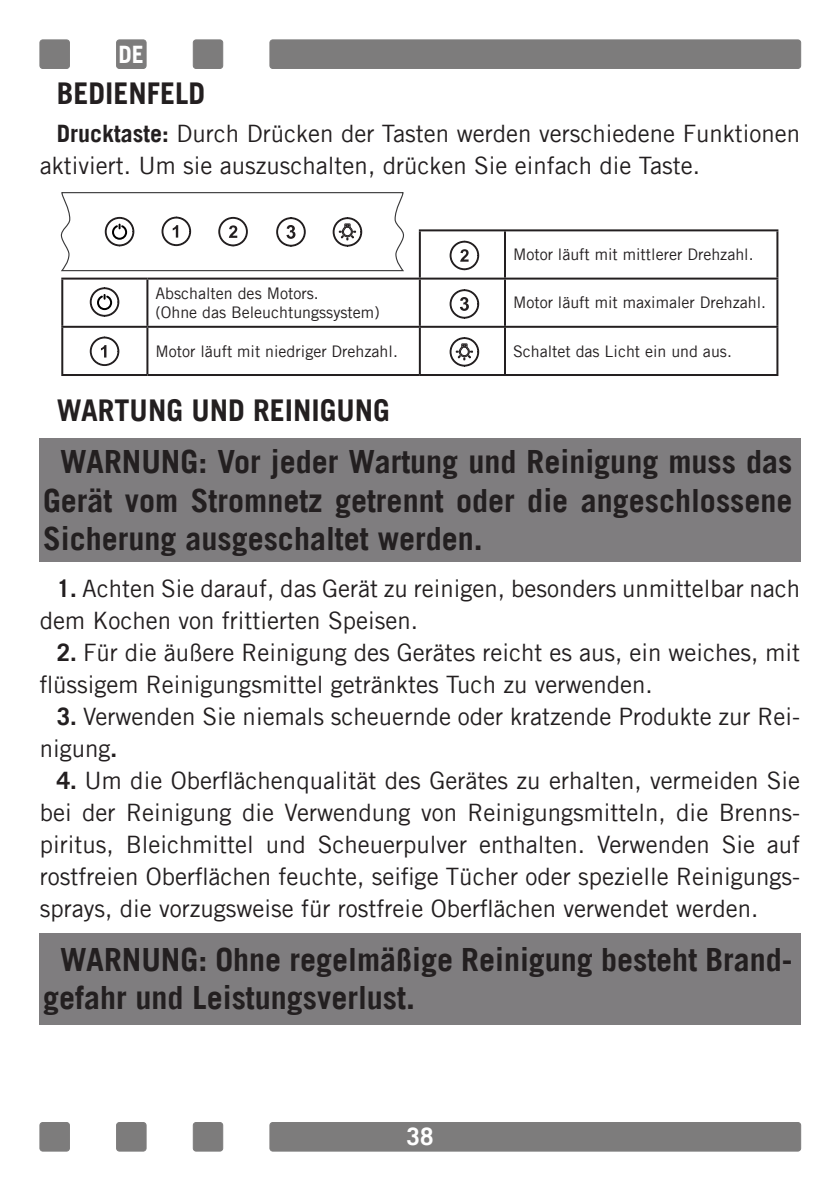
<style>
.page{position:relative;width:840px;height:1191px;background:#fff}
.page>*{position:absolute;margin:0;border:0;box-sizing:border-box;transform-origin:0 0}
.t1{font:700 32px/38.4px "Trade Gothic";color:#231f20;text-align:justify}
.t2{font:700 30px "Trade Gothic";color:#231f20}
.t3{font:24px/32px "Trade Gothic";color:#231f20}
.t4{font:700 24px "Trade Gothic";color:#fff}
.t5{font:16px/19.2px "Trade Gothic";color:#231f20}
.s1{font-weight:700}
</style>
<div class="page">
<div style="left:270px;top:40px;width:530px;height:28px;background:#7d7c7c;border-radius:3px"></div>
<div style="left:269px;top:40px;width:531px;height:29px;border:1px solid #7d7c7c;border-radius:3px"></div>
<div style="left:40px;top:40px;width:29px;height:28px;background:#7d7c7c;border-radius:3px"></div>
<div style="left:40px;top:40px;width:30px;height:29px;border:1px solid #7d7c7c;border-radius:3px"></div>
<div style="left:193px;top:40px;width:29px;height:28px;background:#7d7c7c;border-radius:3px"></div>
<div style="left:193px;top:40px;width:30px;height:29px;border:1px solid #7d7c7c;border-radius:3px"></div>
<div style="left:116px;top:40px;width:30px;height:28px;background:#7d7c7c;border-radius:3px"></div>
<div style="left:116px;top:40px;width:30px;height:29px;border:1px solid #7d7c7c;border-radius:3px"></div>
<div style="left:270px;top:1122px;width:530px;height:29px;background:#7d7c7c;border-radius:3px"></div>
<div style="left:269px;top:1122px;width:531px;height:29px;border:1px solid #7d7c7c;border-radius:3px"></div>
<div style="left:40px;top:1122px;width:29px;height:29px;background:#7d7c7c;border-radius:3px"></div>
<div style="left:40px;top:1122px;width:30px;height:29px;border:1px solid #7d7c7c;border-radius:3px"></div>
<div style="left:193px;top:1122px;width:29px;height:29px;background:#7d7c7c;border-radius:3px"></div>
<div style="left:193px;top:1122px;width:30px;height:29px;border:1px solid #7d7c7c;border-radius:3px"></div>
<div style="left:116px;top:1122px;width:30px;height:29px;background:#7d7c7c;border-radius:3px"></div>
<div style="left:116px;top:1122px;width:30px;height:29px;border:1px solid #7d7c7c;border-radius:3px"></div>
<svg style="left:60px;top:192px;width:344px;height:80px"></svg>
<hr style="left:504px;top:229px;width:274px;height:2px;background:#231f20">
<hr style="left:776px;top:231px;width:2px;height:46px;background:#231f20">
<hr style="left:504px;top:277px;width:274px;height:2px;background:#231f20">
<hr style="left:776px;top:279px;width:2px;height:47px;background:#231f20">
<hr style="left:61px;top:328px;width:2px;height:46px;background:#231f20">
<hr style="left:146px;top:328px;width:2px;height:46px;background:#231f20">
<hr style="left:419px;top:326px;width:85px;height:2px;background:#231f20">
<hr style="left:504px;top:326px;width:274px;height:2px;background:#231f20">
<hr style="left:776px;top:328px;width:2px;height:46px;background:#231f20">
<hr style="left:61px;top:374px;width:86px;height:2px;background:#231f20">
<hr style="left:147px;top:374px;width:272px;height:2px;background:#231f20">
<hr style="left:419px;top:374px;width:85px;height:2px;background:#231f20">
<hr style="left:504px;top:374px;width:274px;height:2px;background:#231f20">
<hr style="left:503px;top:279px;width:2px;height:47px;background:#231f20">
<hr style="left:418px;top:328px;width:2px;height:46px;background:#231f20">
<hr style="left:503px;top:328px;width:2px;height:46px;background:#231f20">
<hr style="left:147px;top:277px;width:272px;height:2px;background:#231f20">
<hr style="left:418px;top:279px;width:2px;height:47px;background:#231f20">
<hr style="left:147px;top:326px;width:272px;height:2px;background:#231f20">
<hr style="left:418px;top:229px;width:86px;height:2px;background:#231f20">
<hr style="left:418px;top:231px;width:2px;height:46px;background:#231f20">
<hr style="left:503px;top:231px;width:2px;height:46px;background:#231f20">
<hr style="left:419px;top:277px;width:85px;height:2px;background:#231f20">
<hr style="left:61px;top:277px;width:86px;height:2px;background:#231f20">
<hr style="left:61px;top:279px;width:2px;height:47px;background:#231f20">
<hr style="left:146px;top:279px;width:2px;height:47px;background:#231f20">
<hr style="left:61px;top:326px;width:86px;height:2px;background:#231f20">
<svg style="left:89px;top:287px;width:31px;height:30px"></svg>
<svg style="left:89px;top:336px;width:31px;height:30px"></svg>
<svg style="left:449px;top:240px;width:30px;height:31px"></svg>
<svg style="left:449px;top:289px;width:30px;height:30px"></svg>
<svg style="left:449px;top:337px;width:30px;height:30px"></svg>
<div style="left:39px;top:438px;width:760px;height:124px;background:#7f7d7f"></div>
<div style="left:39px;top:933px;width:760px;height:92px;background:#7f7d7f"></div>
<p class="t4" style="left:118px;top:42px;width:27px">DE</p>
<p class="t2" style="left:57px;top:77px;width:150px">BEDIENFELD</p>
<p class="t3" style="left:40px;top:117px;width:761px;text-indent:17px"><span class="s1">Drucktaste:</span> Durch Drücken der Tasten werden verschiedene Funktionen aktiviert. Um sie auszuschalten, drücken Sie einfach die Taste.</p>
<p class="t5" style="left:512px;top:245px;width:242px">Motor läuft mit mittlerer Drehzahl.</p>
<p class="t5" style="left:155px;top:284px;width:225px">Abschalten des Motors.<br>(Ohne das Beleuchtungssystem)</p>
<p class="t5" style="left:512px;top:293px;width:254px">Motor läuft mit maximaler Drehzahl.</p>
<p class="t5" style="left:155px;top:342px;width:244px">Motor läuft mit niedriger Drehzahl.</p>
<p class="t5" style="left:512px;top:342px;width:220px">Schaltet das Licht ein und aus.</p>
<p class="t2" style="left:57px;top:394px;width:334px">WARTUNG UND REINIGUNG</p>
<h1 class="t1" style="left:43px;top:443px;width:750px;text-indent:17px">WARNUNG: Vor jeder Wartung und Reinigung muss das Gerät vom Stromnetz getrennt oder die angeschlossene Sicherung ausgeschaltet werden.</h1>
<p class="t3" style="left:40px;top:572px;width:761px;text-indent:17px"><span class="s1">1.</span> Achten Sie darauf, das Gerät zu reinigen, besonders unmittelbar nach dem Kochen von frittierten Speisen.</p>
<p class="t3" style="left:40px;top:636px;width:761px;text-indent:17px"><span class="s1">2.</span> Für die äußere Reinigung des Gerätes reicht es aus, ein weiches, mit flüssigem Reinigungsmittel getränktes Tuch zu verwenden.</p>
<p class="t3" style="left:40px;top:700px;width:761px;text-indent:17px"><span class="s1">3.</span> Verwenden Sie niemals scheuernde oder kratzende Produkte zur Rei&shy;nigung<span class="s1">.</span></p>
<p class="t3" style="left:40px;top:764px;width:761px;text-align:justify;text-indent:17px"><span class="s1">4.</span> Um die Oberflächenqualität des Gerätes zu erhalten, vermeiden Sie bei der Reinigung die Verwendung von Reinigungsmitteln, die Brenns&shy;piritus, Bleichmittel und Scheuerpulver enthalten. Verwenden Sie auf rostfreien Oberflächen feuchte, seifige Tücher oder spezielle Reinigungs&shy;sprays, die vorzugsweise für rostfreie Oberflächen verwendet werden.</p>
<h1 class="t1" style="left:43px;top:940px;width:750px;text-indent:17px">WARNUNG: Ohne regelmäßige Reinigung besteht Brand&shy;gefahr und Leistungsverlust.</h1>
<p class="t4" style="left:406px;top:1124px;width:28px">38</p>
</div>
